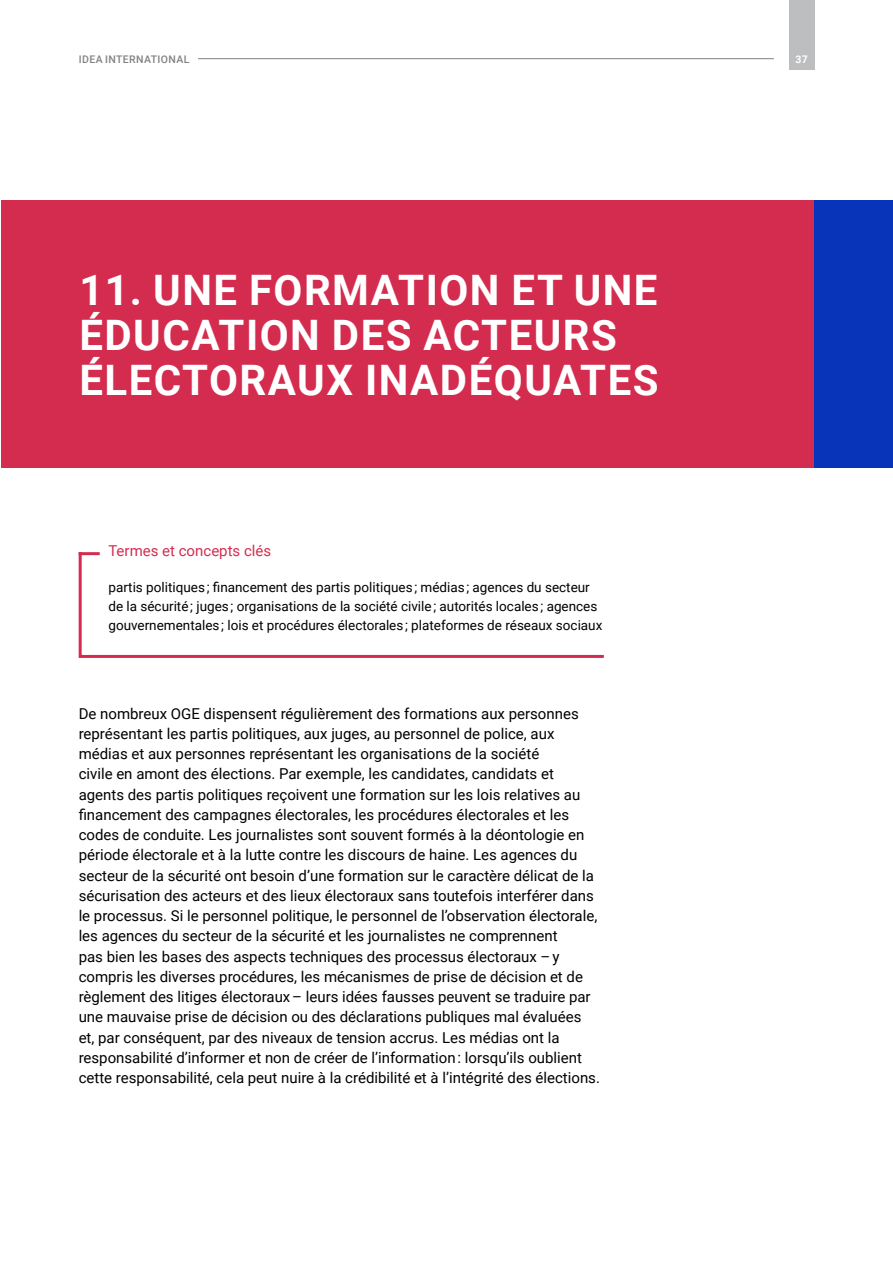
<style>
.page{position:relative;width:893px;height:1263px;background:#fff}
.page>*{position:absolute;margin:0;border:0;box-sizing:border-box;transform-origin:0 0}
.Chapter_divider_title_white{font:700 42px/45px "Roboto";letter-spacing:.035em;color:#fff}
.Body{font:15px/20.2px "Roboto";color:#000}
.Figure_box_table_title{font:15px "Roboto";color:#d42c4e}
.Box_text{font:13.5px/18.8px "Roboto";color:#000}
.t1{font:500 10.5px "Roboto";letter-spacing:.035em;color:#808284}
.t2{font:700 10.5px "Roboto";color:#fff}
</style>
<div class="page">
<div style="left:2px;top:200px;width:814px;height:268px;background:#d42c4e"></div>
<div style="left:814px;top:200px;width:79px;height:268px;background:#0834ba"></div>
<svg style="left:78px;top:552px;width:526px;height:106px"></svg>
<hr style="left:79px;top:552px;width:21px;height:3px;background:#d42c4e">
<hr style="left:79px;top:58px;width:695px;height:1px;background:#808284">
<div style="left:789px;top:0;width:25px;height:70px;background:#bcbec0"></div>
<div style="left:79px;top:55px;width:119px;height:8px;background:#fff"></div>
<p class="t1" style="left:79px;top:52px;width:112px">IDEA INTERNATIONAL</p>
<p class="t2" style="left:795px;top:52px;width:14px">37</p>
<p class="Chapter_divider_title_white" style="left:79px;top:266px;width:581px">11. UNE FORMATION ET UNE<br>ÉDUCATION DES ACTEURS<br>ÉLECTORAUX INADÉQUATES</p>
<p class="Figure_box_table_title" style="left:108px;top:541px;width:164px">Termes et concepts clés</p>
<p class="Box_text" style="left:108px;top:577px;width:495px">partis politiques ; financement des partis politiques ; médias ; agences du secteur de la sécurité ; juges ; organisations de la société civile ; autorités locales ; agences gouvernementales ; lois et procédures électorales ; plateformes de réseaux sociaux</p>
<p class="Body" style="left:79px;top:702px;width:523px">De nombreux OGE dispensent régulièrement des formations aux personnes représentant les partis politiques, aux juges, au personnel de police, aux médias et aux personnes représentant les organisations de la société<br>civile en amont des élections. Par exemple, les candidates, candidats et agents des partis politiques reçoivent une formation sur les lois relatives au financement des campagnes électorales, les procédures électorales et les codes de conduite. Les journalistes sont souvent formés à la déontologie en période électorale et à la lutte contre les discours de haine. Les agences du secteur de la sécurité ont besoin d’une formation sur le caractère délicat de la sécurisation des acteurs et des lieux électoraux sans toutefois interférer dans le processus. Si le personnel politique, le personnel de l’observation électorale, les agences du secteur de la sécurité et les journalistes ne comprennent<br>pas bien les bases des aspects techniques des processus électoraux – y compris les diverses procédures, les mécanismes de prise de décision et de règlement des litiges électoraux – leurs idées fausses peuvent se traduire par une mauvaise prise de décision ou des déclarations publiques mal évaluées et, par conséquent, par des niveaux de tension accrus. Les médias ont la responsabilité d’informer et non de créer de l’information : lorsqu’ils oublient cette responsabilité, cela peut nuire à la crédibilité et à l’intégrité des élections.</p>
</div>
